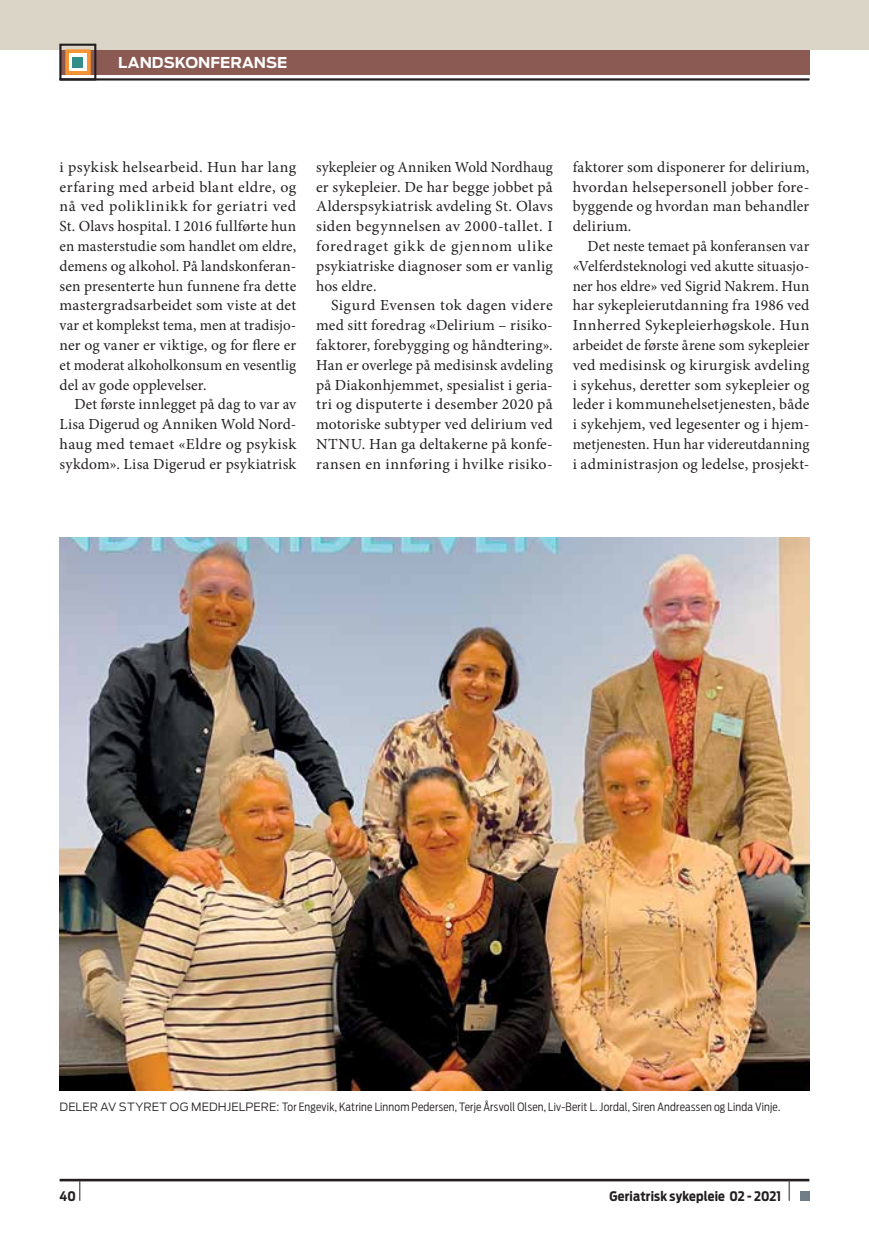
<style>
.page{position:relative;width:869px;height:1241px;background:#fff}
.page>*{position:absolute;margin:0;border:0;box-sizing:border-box;transform-origin:0 0}
.t1{font:15.4px/19.8px "Minion Pro";letter-spacing:.015em;color:#231f20;text-align:justify}
.t2{font:700 14.88px "Antenna";letter-spacing:.005em;color:#fff}
.t3{font:700 13.12px "Antenna Cond";letter-spacing:.01em;color:#231f20}
.t4{font:300 11.38px "Antenna Cond";letter-spacing:.02em;color:#231f20}
.s1{font-family:"Antenna"}
</style>
<div class="page">
<div style="left:0;top:0;width:868px;height:50px;background:#dad5c7"></div>
<div style="left:60px;top:50px;width:749px;height:24px;background:#8b5b53"></div>
<hr style="left:60px;top:79px;width:749px;height:1px;background:#231f20">
<div style="left:60px;top:44px;width:36px;height:36px;border:2px solid #231f20"></div>
<div style="left:66px;top:50px;width:24px;height:25px;background:#f79433;border:1px solid #f79433"></div>
<div style="left:69px;top:53px;width:18px;height:18px;background:#fff"></div>
<div style="left:73px;top:57px;width:10px;height:10px;background:#338e8a"></div>
<img style="left:60px;top:537px;width:749px;height:553px">
<svg style="left:79px;top:1181px;width:1px;height:19px"></svg>
<hr style="left:60px;top:1178px;width:749px;height:3px;background:#231f20">
<svg style="left:788px;top:1181px;width:1px;height:19px"></svg>
<div style="left:799px;top:1191px;width:10px;height:9px;background:#727e87"></div>
<p class="t2" style="left:118px;top:53px;width:171px">LANDSKONFERANSE</p>
<p class="t1" style="left:60px;top:157px;width:238px">i psykisk helsearbeid. Hun har lang erfaring med arbeid blant eldre, og nå ved poliklinikk for geriatri ved St. Olavs hospital. I 2016 fullførte hun en masterstudie som handlet om eldre, demens og alkohol. På landskonferan&shy;sen presenterte hun funnene fra dette mastergradsarbeidet som viste at det var et komplekst tema, men at tradisjo&shy;ner og vaner er viktige, og for flere er et moderat alkoholkonsum en vesentlig del av gode opplevelser.</p>
<p class="t1" style="left:60px;top:394px;width:238px;text-indent:15px">Det første innlegget på dag to var av Lisa Digerud og Anniken Wold Nord&shy;haug med temaet «Eldre og psykisk sykdom». Lisa Digerud er psykiatrisk</p>
<p class="t1" style="left:316px;top:157px;width:238px">sykepleier og Anniken Wold Nordhaug er sykepleier. De har begge jobbet på Alderspsykiatrisk avdeling St. Olavs siden begynnelsen av 2000-tallet. I foredraget gikk de gjennom ulike psykiatriske diagnoser som er vanlig hos eldre.</p>
<p class="t1" style="left:316px;top:295px;width:238px;text-indent:15px">Sigurd Evensen tok dagen videre med sitt foredrag «Delirium – risiko&shy;faktorer, forebygging og håndtering».<br>Han er overlege på medisinsk avdeling på Diakonhjemmet, spesialist i geria&shy;tri og disputerte i desember 2020 på motoriske subtyper ved delirium ved NTNU. Han ga deltakerne på konfe&shy;ransen en innføring i hvilke risiko-</p>
<p class="t1" style="left:572px;top:157px;width:238px">faktorer som disponerer for delirium, hvordan helsepersonell jobber fore&shy;byggende og hvordan man behandler delirium.</p>
<p class="t1" style="left:572px;top:236px;width:238px;text-indent:15px">Det neste temaet på konferansen var «Velferdsteknologi ved akutte situasjo&shy;ner hos eldre» ved Sigrid Nakrem. Hun har sykepleierutdanning fra 1986 ved Innherred Sykepleierhøgskole. Hun arbeidet de første årene som sykepleier ved medisinsk og kirurgisk avdeling i sykehus, deretter som sykepleier og leder i kommunehelsetjenesten, både i sykehjem, ved legesenter og i hjem&shy;metjenesten. Hun har videreutdanning i administrasjon og ledelse, prosjekt-</p>
<p class="t4" style="left:60px;top:1100px;width:721px"><span class="s1">DELER AV STYRET OG MEDHJELPERE:</span> Tor Engevik, Katrine Linnom Pedersen, Terje Årsvoll Olsen, Liv-Berit L. Jordal, Siren Andreassen og Linda Vinje.</p>
<p class="t3" style="left:60px;top:1187px;width:18px">40</p>
<p class="t3" style="left:609px;top:1187px;width:173px">Geriatrisk sykepleie 02 - 2021</p>
</div>
